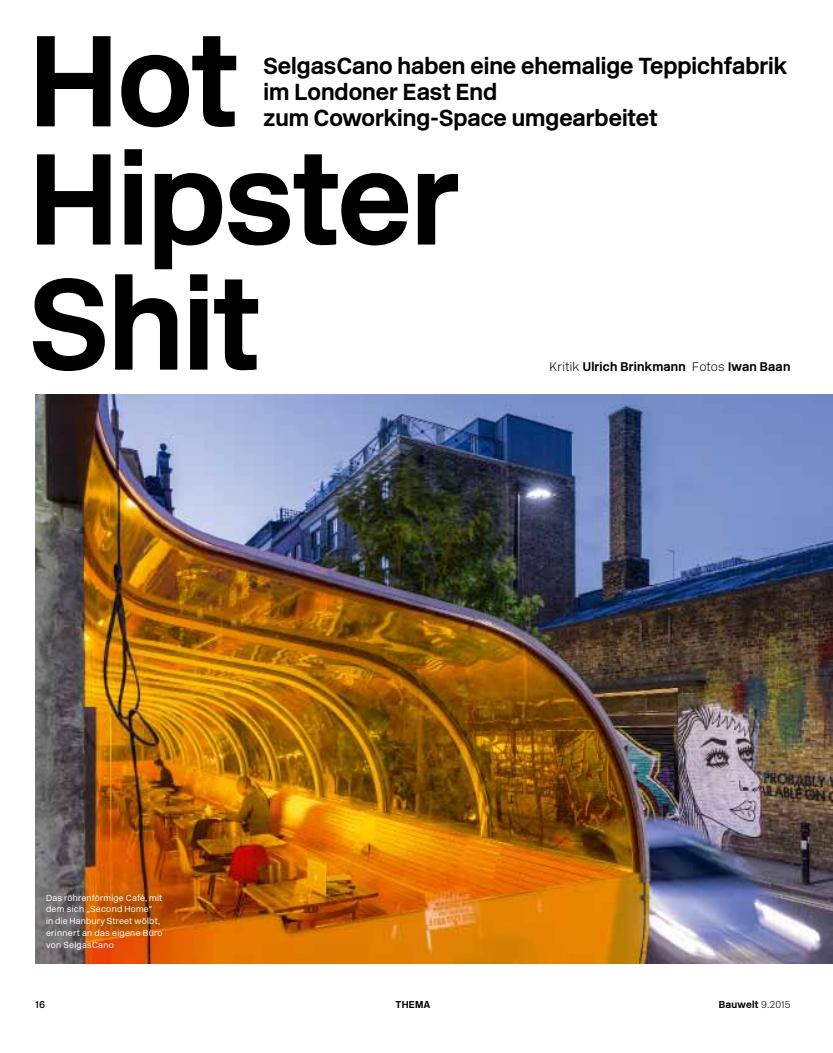
<style>
.page{position:relative;width:833px;height:1053px;background:#fff}
.page>*{position:absolute;margin:0;border:0;box-sizing:border-box;transform-origin:0 0}
.t1{font:700 128.75px/121.6px "New Rail Alphabet";letter-spacing:-.015em;color:#000}
.t2{font:700 23.12px/26.2px "New Rail Alphabet";color:#000}
.t3{font:700 12.5px "New Rail Alphabet";letter-spacing:.02em;color:#000}
.t4{font:700 10px "New Rail Alphabet";letter-spacing:.025em;color:#000}
.t5{font:500 10px "New Rail Alphabet";color:#000}
.t6{font:300 8.75px/11.9px "New Rail Alphabet";letter-spacing:.025em;color:#fff}
.s1{font-family:"New Rail Alphabet White";font-weight:400}
</style>
<div class="page">
<img style="left:35px;top:394px;width:798px;height:569px">
<h1 class="t1" style="left:29px;top:20px;width:432px">Hot<br>Hipster<br>Shit</h1>
<h2 class="t2" style="left:264px;top:52px;width:525px">SelgasCano haben eine ehemalige Teppichfabrik im Londoner East End<br>zum Coworking-Space umgearbeitet</h2>
<h3 class="t3" style="left:549px;top:358px;width:242px"><span class="s1">Kritik</span> Ulrich Brinkmann <span class="s1">Fotos</span> Iwan Baan</h3>
<p class="t6" style="left:46px;top:891px;width:118px">Das röhrenförmige Café, mit dem sich „Second Home“<br>in die Hanbury Street wölbt, erinnert an das eigene Büro von SelgasCano</p>
<p class="t5" style="left:35px;top:998px;width:11px">16</p>
<p class="t4" style="left:395px;top:998px;width:36px">Thema</p>
<p class="t4" style="left:719px;top:998px;width:73px">Bauwelt <span class="s1">9.2015</span></p>
</div>
